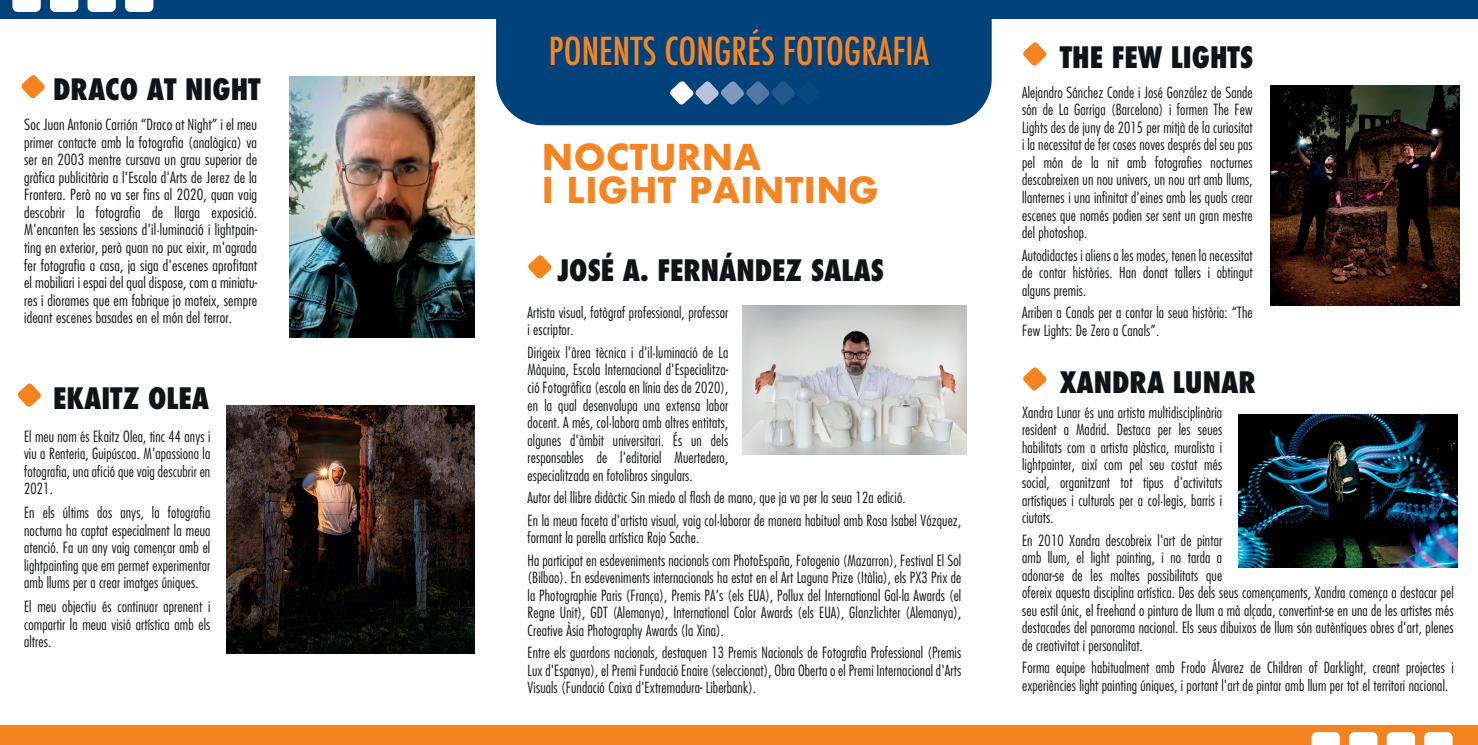
<style>
.page{position:relative;width:1478px;height:745px;background:#fff}
.page>*{position:absolute;margin:0;border:0;box-sizing:border-box;transform-origin:0 0}
.t1{font:500 condensed 37.5px "Futura";color:#f58523}
.t2{font:700 34.62px/33.1px "Futura";letter-spacing:.01em;color:#f58523}
.t3{font:800 condensed 28.75px "Futura";color:#111416}
.t4{font:300 condensed 15px/17.5px "Futura";letter-spacing:.01em;color:#111416;text-align:justify}
.t5{font:300 condensed 15px/17.5px "Futura";letter-spacing:.01em;color:#111416;text-align:justify;scale:1.05 1}
</style>
<div class="page">
<div style="left:496px;top:19px;width:495px;height:106px;background:#004279"></div>
<svg style="left:21px;top:75px;width:24px;height:23px"></svg>
<svg style="left:1023px;top:367px;width:23px;height:23px"></svg>
<svg style="left:17px;top:383px;width:24px;height:24px"></svg>
<svg style="left:1023px;top:42px;width:23px;height:24px"></svg>
<svg style="left:528px;top:255px;width:24px;height:23px"></svg>
<div style="left:0;top:0;width:1478px;height:19px;background:#004279"></div>
<div style="left:0;top:725px;width:1478px;height:19px;background:#f58420"></div>
<svg style="left:12px;top:0;width:29px;height:12px"></svg>
<svg style="left:50px;top:0;width:28px;height:12px"></svg>
<svg style="left:87px;top:0;width:29px;height:12px"></svg>
<svg style="left:125px;top:0;width:28px;height:12px"></svg>
<svg style="left:1311px;top:732px;width:29px;height:12px"></svg>
<svg style="left:1349px;top:732px;width:28px;height:12px"></svg>
<svg style="left:1386px;top:732px;width:29px;height:12px"></svg>
<svg style="left:1424px;top:732px;width:28px;height:12px"></svg>
<svg style="left:670px;top:81px;width:150px;height:24px"></svg>
<img style="left:289px;top:77px;width:185px;height:260px">
<img style="left:1238px;top:414px;width:219px;height:153px">
<img style="left:226px;top:405px;width:248px;height:247px">
<img style="left:743px;top:305px;width:223px;height:149px">
<img style="left:1270px;top:86px;width:189px;height:219px">
<h3 class="t3" style="left:53px;top:70px;width:209px">DRACO AT NIGHT</h3>
<p class="t5" style="left:24px;top:116px;width:223px">Soc Juan Antonio Carrión “Draco at Night” i el meu primer contacte amb la fotografia (analògica) va ser en 2003 mentre cursava un grau superior de gràfica publicitària a l'Escola d'Arts de Jerez de la Frontera. Però no va ser fins al 2020, quan vaig descobrir la fotografia de llarga exposició.<br>M'encanten les sessions d'il·luminació i lightpain&shy;ting en exterior, però quan no puc eixir, m'agrada fer fotografia a casa, ja siga d'escenes aprofitant el mobiliari i espai del qual dispose, com a miniatu&shy;res i diorames que em fabrique jo mateix, sempre ideant escenes basades en el món del terror.</p>
<h3 class="t3" style="left:53px;top:378px;width:158px">EKAITZ OLEA</h3>
<p class="t4" style="left:24px;top:427px;width:188px">El meu nom és Ekaitz Olea, tinc 44 anys i viu a Renteria, Guipúscoa. M'apassiona la fotografia, una afició que vaig descubrir en 2021.</p>
<p class="t4" style="left:24px;top:503px;width:188px">En els últims dos anys, la fotografia nocturna ha captat especialment la meua atenció. Fa un any vaig començar amb el lightpainting que em permet experimentar amb llums per a crear imatges úniques.</p>
<p class="t4" style="left:24px;top:597px;width:188px">El meu objectiu és continuar aprenent i compartir la meua visió artística amb els altres.</p>
<h1 class="t1" style="left:549px;top:27px;width:382px">PONENTS CONGRÉS FOTOGRAFIA</h1>
<h2 class="t2" style="left:542px;top:140px;width:338px">NOCTURNA<br>I LIGHT PAINTING</h2>
<h3 class="t3" style="left:558px;top:250px;width:328px">JOSÉ A. FERNÁNDEZ SALAS</h3>
<p class="t4" style="left:527px;top:303px;width:202px">Artista visual, fotògraf professional, professor i escriptor.</p>
<p class="t4" style="left:527px;top:343px;width:202px">Dirigeix l'àrea tècnica i d'il·luminació de La Màquina, Escola Internacional d'Especialitza&shy;ció Fotogràfica (escola en línia des de 2020), en la qual desenvolupa una extensa labor docent. A més, col·labora amb altres entitats, algunes d'àmbit universitari. És un dels responsables de l'editorial Muertedero, especialitzada en fotolibros singulars.</p>
<p class="t4" style="left:527px;top:485px;width:435px;line-height:22.5px">Autor del llibre didàctic Sin miedo al flash de mano, que ja va per la seua 12a edició.<br>En la meua faceta d'artista visual, vaig col·laborar de manera habitual amb Rosa Isabel Vázquez,</p>
<p class="t4" style="left:527px;top:525px;width:435px;line-height:22.5px">formant la parella artística Rojo Sache.<br>Ha participat en esdeveniments nacionals com PhotoEspaña, Fotogenio (Mazarron), Festival El Sol</p>
<p class="t4" style="left:527px;top:568px;width:435px">(Bilbao). En esdeveniments internacionals ha estat en el Art Laguna Prize (Itàlia), els PX3 Prix de la Photographie Paris (França), Premis PA’s (els EUA), Pollux del International Gal·la Awards (el Regne Unit), GDT (Alemanya), International Color Awards (els EUA), Glanzlichter (Alemanya), Creative Àsia Photography Awards (la Xina).</p>
<p class="t4" style="left:527px;top:643px;width:435px">Entre els guardons nacionals, destaquen 13 Premis Nacionals de Fotografia Professional (Premis Lux d'Espanya), el Premi Fundació Enaire (seleccionat), Obra Oberta o el Premi Internacional d'Arts Visuals (Fundació Caixa d'Extremadura- Liberbank).</p>
<h3 class="t3" style="left:1059px;top:37px;width:195px">THE FEW LIGHTS</h3>
<p class="t4" style="left:1022px;top:83px;width:232px">Alejandro Sánchez Conde i José González de Sande són de La Garriga (Barcelona) i formen The Few Lights des de juny de 2015 per mitjà de la curiositat i la necessitat de fer coses noves després del seu pas pel món de la nit amb fotografies nocturnes descobreixen un nou univers, un nou art amb llums, llanternes i una infinitat d'eines amb les quals crear escenes que només podien ser sent un gran mestre del photoshop.</p>
<p class="t4" style="left:1022px;top:246px;width:232px">Autodidactes i aliens a les modes, tenen la necessitat de contar històries. Han donat tallers i obtingut alguns premis.</p>
<p class="t4" style="left:1022px;top:303px;width:232px">Arriben a Canals per a contar la seua història: “The<br>Few Lights: De Zero a Canals”.</p>
<h3 class="t3" style="left:1059px;top:362px;width:197px">XANDRA LUNAR</h3>
<p class="t4" style="left:1022px;top:403px;width:202px">Xandra Lunar és una artista multidisciplinària resident a Madrid. Destaca per les seues habilitats com a artista plàstica, muralista i lightpainter, així com pel seu costat més social, organitzant tot tipus d'activitats artístiques i culturals per a col·legis, barris i ciutats.</p>
<p class="t4" style="left:1022px;top:530px;width:433px;text-align:left">En 2010 Xandra descobreix l'art de pintar<br>amb llum, el light painting, i no tarda a<br>adonar-se de les moltes possibilitats que<br>ofereix aquesta disciplina artística. Des dels seus començaments, Xandra comença a destacar pel seu estil únic, el freehand o pintura de llum a mà alçada, convertint-se en una de les artistes més destacades del panorama nacional. Els seus dibuixos de llum són autèntiques obres d'art, plenes de creativitat i personalitat.</p>
<p class="t4" style="left:1022px;top:658px;width:433px">Forma equipe habitualment amb Frodo Álvarez de Children of Darklight, creant projectes i experiències light painting úniques, i portant l'art de pintar amb llum per tot el territori nacional.</p>
</div>
